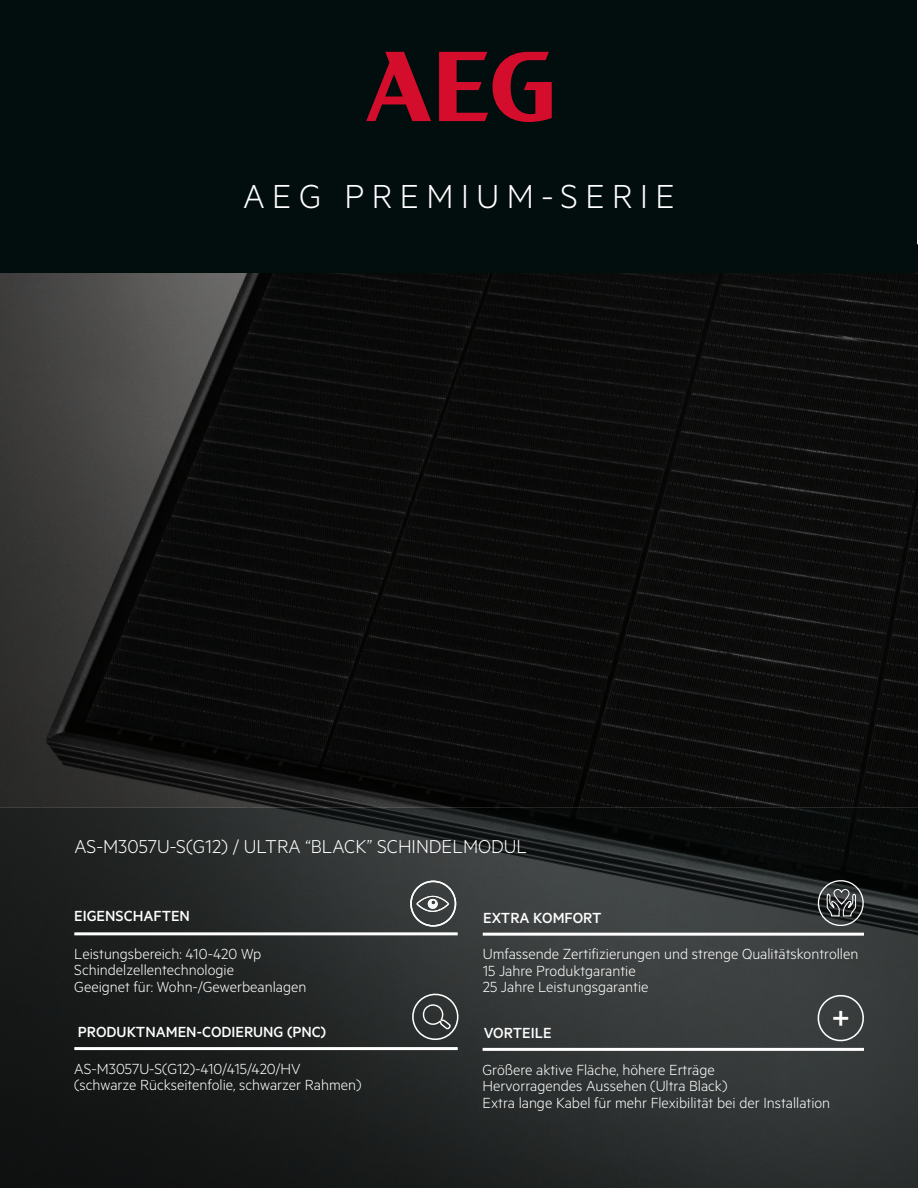
<style>
.page{position:relative;width:918px;height:1188px;background:#fff}
.page>*{position:absolute;margin:0;border:0;box-sizing:border-box;transform-origin:0 0}
.t1{font:300 37.5px "Metric";letter-spacing:.2em;color:#fff}
.t2{font:500 35.7px "Metric";color:#fff}
.t3{font:300 21px "Metric";color:#fff}
.t4{font:300 16.5px/16.5px "Metric";color:#fff}
.t5{font:500 16.5px "Metric";color:#fff}
</style>
<div class="page">
<img style="left:0;top:164px;width:296px;height:375px">
<img style="left:17px;top:244px;width:901px;height:108px">
<img style="left:0;top:539px;width:519px;height:269px">
<div style="left:0;top:755px;width:50px;height:53px;background:#2a2a29"></div>
<img style="left:40px;top:766px;width:213px;height:42px">
<img style="left:296px;top:272px;width:433px;height:404px">
<img style="left:519px;top:654px;width:265px;height:154px">
<img style="left:652px;top:364px;width:266px;height:365px">
<img style="left:717px;top:312px;width:201px;height:95px">
<img style="left:784px;top:707px;width:134px;height:101px">
<img style="left:907px;top:677px;width:11px;height:54px">
<div style="left:1px;top:0;width:916px;height:272px;background:#020d0d"></div>
<img style="left:0;top:808px;width:397px;height:338px">
<div style="left:0;top:1084px;width:297px;height:104px;background:#131515"></div>
<img style="left:168px;top:808px;width:750px;height:156px">
<div style="left:288px;top:1146px;width:109px;height:42px;background:#171919"></div>
<img style="left:419px;top:808px;width:499px;height:104px">
<img style="left:397px;top:868px;width:416px;height:320px">
<div style="left:668px;top:808px;width:250px;height:52px;background:#080b0a"></div>
<img style="left:760px;top:941px;width:158px;height:247px">
<svg style="left:366px;top:52px;width:65px;height:69px"></svg>
<svg style="left:439px;top:52px;width:113px;height:70px"></svg>
<svg style="left:412px;top:994px;width:47px;height:46px;background:#4d5050"></svg>
<hr style="left:74px;top:1047px;width:384px;height:3px;background:#fff">
<hr style="left:74px;top:932px;width:384px;height:3px;background:#fff">
<svg style="left:410px;top:881px;width:46px;height:46px;background:#606363"></svg>
<hr style="left:483px;top:933px;width:381px;height:3px;background:#fff">
<svg style="left:818px;top:880px;width:46px;height:46px;background:#4d504f"></svg>
<hr style="left:483px;top:1048px;width:381px;height:3px;background:#fff">
<svg style="left:818px;top:995px;width:46px;height:46px;background:#4c5050"></svg>
<h1 class="t1" style="left:243px;top:174px;width:433px">AEG PREMIUM-SERIE</h1>
<p class="t3" style="left:74px;top:835px;width:454px">AS-M3057U-S(G12) / ULTRA “BLACK” SCHINDELMODUL</p>
<p class="t5" style="left:74px;top:906px;width:117px">EIGENSCHAFTEN</p>
<p class="t5" style="left:483px;top:908px;width:120px">EXTRA KOMFORT</p>
<p class="t4" style="left:74px;top:945px;width:234px">Leistungsbereich: 410-420 Wp<br>Schindelzellentechnologie<br>Geeignet für: Wohn-/Gewerbeanlagen</p>
<p class="t4" style="left:483px;top:945px;width:377px">Umfassende Zertifizierungen und strenge Qualitätskontrollen<br>15 Jahre Produktgarantie<br>25 Jahre Leistungsgarantie</p>
<p class="t5" style="left:78px;top:1023px;width:250px">PRODUKTNAMEN-CODIERUNG (PNC)</p>
<p class="t5" style="left:484px;top:1023px;width:69px">VORTEILE</p>
<h2 class="t2" style="left:831px;top:997px;width:22px">+</h2>
<p class="t4" style="left:74px;top:1060px;width:289px">AS-M3057U-S(G12)-410/415/420/HV (schwarze Rückseitenfolie, schwarzer Rahmen)</p>
<p class="t4" style="left:483px;top:1060px;width:349px">Größere aktive Fläche, höhere Erträge<br>Hervorragendes Aussehen (Ultra Black)<br>Extra lange Kabel für mehr Flexibilität bei der Installation</p>
</div>
